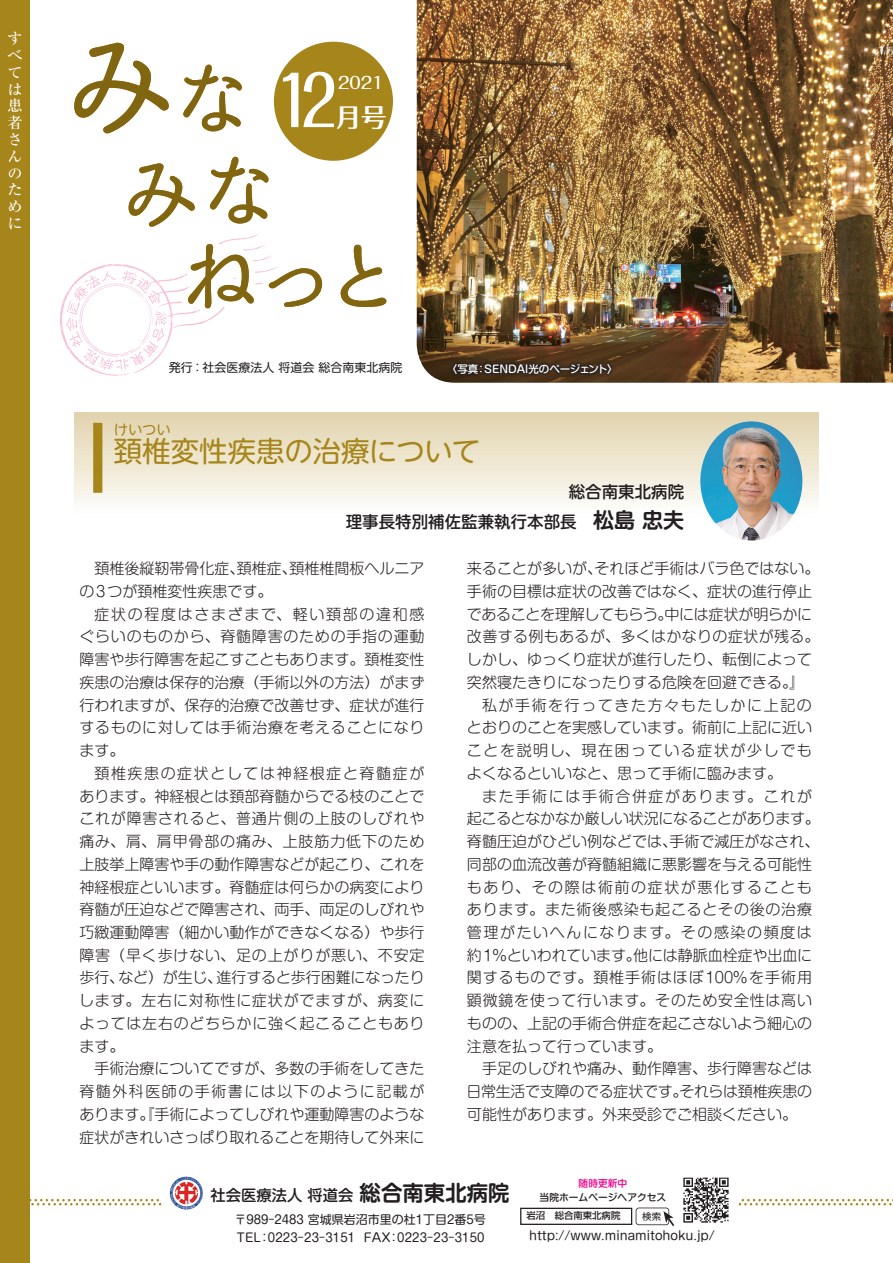
<style>
.page{position:relative;width:893px;height:1263px;background:#fff}
.page>*{position:absolute;margin:0;border:0;box-sizing:border-box;transform-origin:0 0}
.t1{font:135px "Honoka Maru Gothic";color:#806610}
.t2{font:94.5px/85.8px "Honoka Maru Gothic";color:#806610}
.t3{font:500 69px "Folk Pro";color:#fff}
.t4{font:28.5px "UD Shin M Go Pr 6 N";letter-spacing:-.005em;color:#a6851a}
.t5{font:700 25.5px "Folk Pro";color:#fff}
.t6{font:500 16.5px/29.4px "Shin M Go Pr 6 N";color:#231f20;text-align:right}
.t7{font:500 16.5px "Folk Pro";color:#fff}
.t8{font:500 15.3px "Shin M Go Pr 6 N";color:#231f20}
.t9{font:300 15px/22.6px "Shin M Go Pr 6 N";color:#231f20;text-align:justify}
.t10{font:300 15px "Shin M Go Pr 6 N";letter-spacing:.105em;color:#231f20}
.t11{font:300 15px "Shin M Go Pr 6 N";letter-spacing:.05em;color:#231f20}
.t12{font:300 15px "Shin M Go Pr 6 N";letter-spacing:-.025em;color:#231f20}
.t13{font:300 15px "Shin M Go Pr 6 N";letter-spacing:-.02em;color:#231f20}
.t14{font:300 15px "Shin M Go Pr 6 N";letter-spacing:.025em;color:#231f20}
.t15{font:300 15px "Shin M Go Pr 6 N";letter-spacing:.06em;color:#231f20}
.t16{font:300 15px "Shin M Go Pr 6 N";letter-spacing:.11em;color:#231f20}
.t17{font:500 15px/16.8px "Ryumin Pr 6 N";color:#fff}
.t18{font:14.25px "UD Shin M Go Pr 6 N";color:#a6851a}
.t19{font:12px "Shin M Go Pr 6 N";color:#231f20}
.t20{font:500 10.5px "Shin M Go Pr 6 N";color:#fff}
.t21{font:500 9.75px "Shin M Go Pr 6 N";color:#231f20}
.t22{font:500 9.75px "Shin M Go Pr 6 N";color:#ed028c}
.t23{font:500 9.45px "Shin Go Pr 6 N";color:#231f20}
.t24{font:9.45px "Shin Go Pr 6 N";color:#231f20}
.s1{font-size:94.5px}
.s2{font-family:"Shin M Go Pr 6 N De";font-weight:700;font-size:21px}
.s3{font-family:"Shin M Go Pr 6 N De";font-weight:700;font-size:21.45px}
</style>
<div class="page">
<div style="left:0;top:0;width:30px;height:1263px;background:#a6851a"></div>
<svg style="left:60px;top:41px;width:333px;height:335px"></svg>
<svg style="left:30px;top:1199px;width:131px;height:6px"></svg>
<svg style="left:740px;top:1199px;width:153px;height:6px"></svg>
<img style="left:170px;top:1176px;width:33px;height:33px;border-radius:17px">
<svg style="left:636px;top:1207px;width:38px;height:19px"></svg>
<div style="left:520px;top:1208px;width:112px;height:17px;border:1px solid #231f20"></div>
<img style="left:683px;top:1177px;width:46px;height:46px">
<div style="left:74px;top:412px;width:745px;height:102px;background:linear-gradient(to bottom,#e1d2ac,#fdfdfa)"></div>
<div style="left:93px;top:423px;width:9px;height:70px;background:#a6851a;border:2px solid #a6851a"></div>
<img style="left:700px;top:421px;width:102px;height:119px">
<img style="left:417px;top:0;width:476px;height:383px">
<svg style="left:449px;top:359px;width:166px;height:19px;background:#3a291b"></svg>
<p class="t17" style="left:7px;top:30px;width:16px">すべては患者さんのために</p>
<h1 class="t1" style="left:55px;top:-22px;width:202px">み<span class="s1">な</span></h1>
<h2 class="t2" style="left:175px;top:141px;width:227px;text-indent:-60px">みな<br>ねっと</h2>
<h3 class="t3" style="left:277px;top:43px;width:61px">12</h3>
<p class="t7" style="left:338px;top:69px;width:47px">2021</p>
<h3 class="t5" style="left:336px;top:96px;width:52px">月号</h3>
<p class="t19" style="left:169px;top:357px;width:247px">発行：社会医療法人 将道会 総合南東北病院　</p>
<p class="t20" style="left:447px;top:360px;width:172px">〈写真：SENDAI光のページェント〉</p>
<p class="t18" style="left:114px;top:418px;width:58px">けいつい</p>
<h3 class="t4" style="left:114px;top:427px;width:368px">頚椎変性疾患の治療について</h3>
<p class="t6" style="left:346px;top:476px;width:340px">総合南東北病院<br>理事長特別補佐監兼執行本部長　<span class="s2">松島 忠夫</span></p>
<p class="t9" style="left:79px;top:556px;width:346px;text-indent:15px">頚椎後縦靭帯骨化症、頚椎症、頚椎椎間板ヘルニアの3つが頚椎変性疾患です。</p>
<p class="t9" style="left:79px;top:602px;width:347px;text-indent:15px">症状の程度はさまざまで、軽い頚部の違和感ぐらいのものから、脊髄障害のための手指の運動障害や歩行障害を起こすこともあります。頚椎変性疾患の治療は保存的治療（手術以外の方法）がまず行われますが、保存的治療で改善せず、症状が進行するものに対しては手術治療を考えることになります。</p>
<p class="t9" style="left:79px;top:761px;width:347px;text-indent:15px">頚椎疾患の症状としては神経根症と脊髄症があります。神経根とは頚部脊髄からでる枝のことでこれが障害されると、普通片側の上肢のしびれや痛み、肩、肩甲骨部の痛み、上肢筋力低下のため上肢挙上障害や手の動作障害などが起こり、これを神経根症といいます。脊髄症は何らかの病変により脊髄が圧迫などで障害され、両手、両足のしびれや巧緻運動障害（細かい動作ができなくなる）や歩行障害（早く歩けない、足の上がりが悪い、不安定歩行、など）が生じ、進行すると歩行困難になったりします。左右に対称性に症状がでますが、病変によっては左右のどちらかに強く起こることもあります。　</p>
<p class="t9" style="left:79px;top:1056px;width:347px;text-indent:15px">手術治療についてですが、多数の手術をしてきた脊髄外科医師の手術書には以下のように記載があります。『手術によってしびれや運動障害のような症状がきれいさっぱり取れることを期待して外来に</p>
<p class="t9" style="left:467px;top:556px;width:354px">来ることが多いが、それほど手術はバラ色ではない。</p>
<p class="t9" style="left:467px;top:579px;width:346px">手術の目標は症状の改善ではなく、症状の進行停止</p>
<p class="t12" style="left:467px;top:602px;width:347px">であることを理解してもらう。中には症状が明らかに</p>
<p class="t14" style="left:467px;top:625px;width:354px">改善する例もあるが、多くはかなりの症状が残る。</p>
<p class="t9" style="left:467px;top:647px;width:346px">しかし、ゆっくり症状が進行したり、転倒によって</p>
<p class="t9" style="left:467px;top:670px;width:339px">突然寝たきりになったりする危険を回避できる。』</p>
<p class="t10" style="left:482px;top:693px;width:331px">私が手術を行ってきた方々もたしかに上記の</p>
<p class="t9" style="left:467px;top:715px;width:346px">とおりのことを実感しています。術前に上記に近い</p>
<p class="t10" style="left:467px;top:738px;width:346px">ことを説明し、現在困っている症状が少しでも</p>
<p class="t9" style="left:467px;top:761px;width:316px">よくなるといいなと、思って手術に臨みます。</p>
<p class="t16" style="left:482px;top:784px;width:331px">また手術には手術合併症があります。これが</p>
<p class="t13" style="left:467px;top:806px;width:354px">起こるとなかなか厳しい状況になることがあります。</p>
<p class="t9" style="left:467px;top:829px;width:354px">脊髄圧迫がひどい例などでは、手術で減圧がなされ、</p>
<p class="t9" style="left:467px;top:852px;width:346px">同部の血流改善が脊髄組織に悪影響を与える可能性</p>
<p class="t10" style="left:467px;top:875px;width:346px">もあり、その際は術前の症状が悪化することも</p>
<p class="t11" style="left:467px;top:897px;width:346px">あります。また術後感染も起こるとその後の治療</p>
<p class="t10" style="left:467px;top:920px;width:346px">管理がたいへんになります。その感染の頻度は</p>
<p class="t9" style="left:467px;top:943px;width:347px">約1％といわれています。他には静脈血栓症や出血に</p>
<p class="t15" style="left:467px;top:966px;width:347px">関するものです。頚椎手術はほぼ100%を手術用</p>
<p class="t11" style="left:467px;top:988px;width:346px">顕微鏡を使って行います。そのため安全性は高い</p>
<p class="t9" style="left:467px;top:1011px;width:346px">ものの、上記の手術合併症を起こさないよう細心の</p>
<p class="t9" style="left:467px;top:1034px;width:196px">注意を払って行っています。</p>
<p class="t9" style="left:482px;top:1056px;width:331px">手足のしびれや痛み、動作障害、歩行障害などは</p>
<p class="t9" style="left:467px;top:1079px;width:347px">日常生活で支障のでる症状です。それらは頚椎疾患の</p>
<p class="t9" style="left:467px;top:1102px;width:331px">可能性があります。外来受診でご相談ください。</p>
<p class="t8" style="left:210px;top:1183px;width:301px">社会医療法人 将道会<span class="s3">総合南東北病院</span></p>
<p class="t22" style="left:579px;top:1175px;width:50px">随時更新中</p>
<p class="t21" style="left:540px;top:1189px;width:128px">当院ホームページへアクセス</p>
<p class="t19" style="left:235px;top:1209px;width:253px">〒989-2483 宮城県岩沼市里の杜1丁目2番5号</p>
<p class="t23" style="left:527px;top:1208px;width:95px">岩沼　総合南東北病院</p>
<p class="t24" style="left:642px;top:1208px;width:20px">検索</p>
<p class="t19" style="left:237px;top:1227px;width:249px">TEL：0223-23-3151 FAX：0223-23-3150</p>
<p class="t19" style="left:529px;top:1226px;width:187px">http://www.minamitohoku.jp/</p>
</div>
